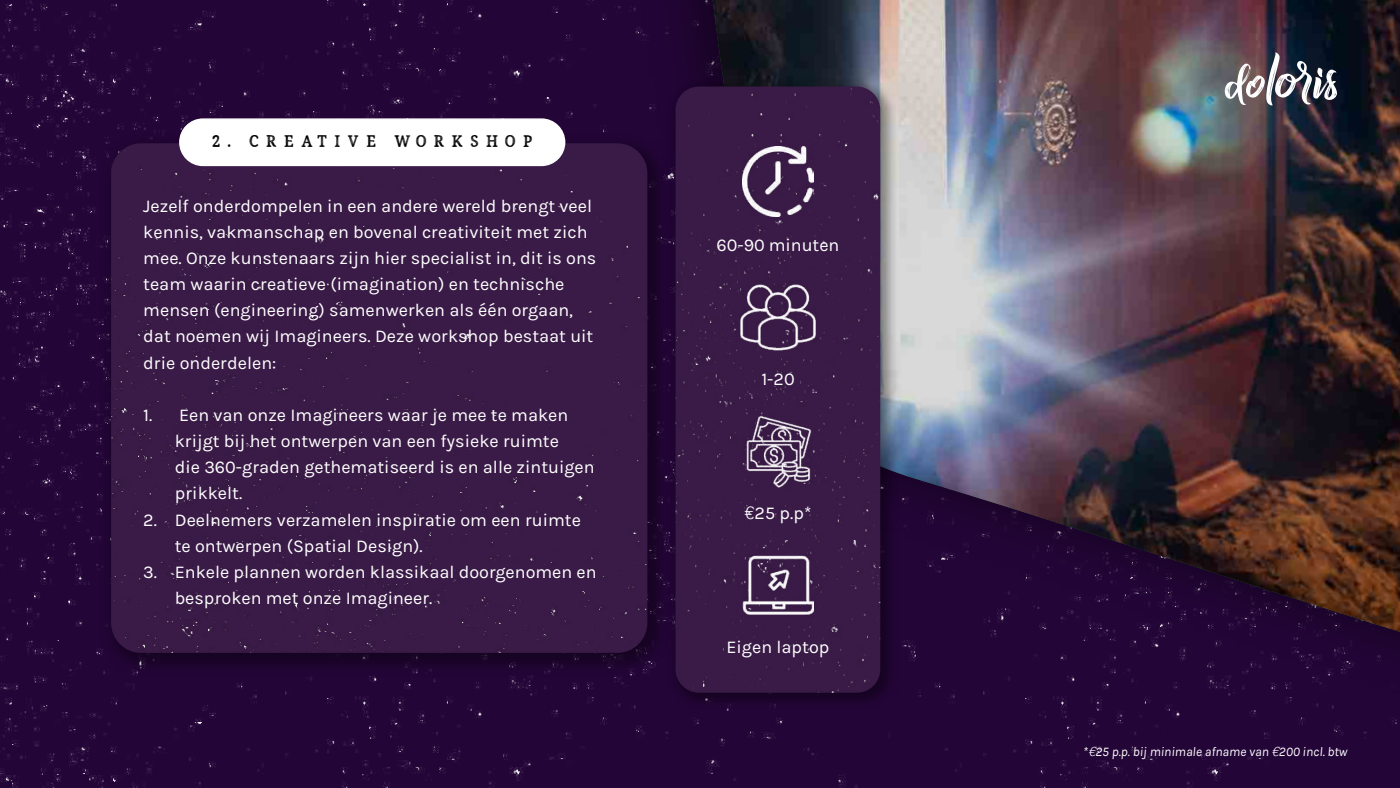
<style>
.page{position:relative;width:1400px;height:788px;background:#240538}
.page>*{position:absolute;margin:0;border:0;box-sizing:border-box;transform-origin:0 0}
.t1{font:43.23px "Endurest Distant";color:#000}
.t2{font:17.94px/26.2px "Karla";color:#fff}
.t3{font:italic 13.12px "Karla";color:#fff}
.s1{font-family:"Helvetica";font-weight:300}
</style>
<div class="page">
<div style="left:636px;top:0;width:764px;height:751px;background:#240538"></div>
<img style="left:713px;top:0;width:687px;height:631px">
<svg style="left:1225px;top:52px;width:112px;height:53px;background:#706d76"></svg>
<div style="left:666px;top:77px;width:234px;height:634px;background:#000;opacity:.4"></div>
<div style="left:676px;top:86px;width:204px;height:606px;background:#3a1b47"></div>
<img style="left:743px;top:146px;width:70px;height:70px">
<img style="left:734px;top:280px;width:88px;height:70px">
<img style="left:743px;top:414px;width:70px;height:74px">
<img style="left:743px;top:548px;width:70px;height:74px">
<div style="left:98px;top:130px;width:573px;height:546px;background:#000;opacity:.4"></div>
<div style="left:111px;top:143px;width:536px;height:509px;background:#3a1b47"></div>
<div style="left:180px;top:119px;width:385px;height:46px;background:#fff;border-radius:23px"></div>
<div style="left:179px;top:118px;width:386px;height:48px;border:1px solid #fff;border-radius:23px"></div>
<h1 class="t1" style="left:208px;top:113px;width:329px">2. CREATIVE WORKSHOP</h1>
<p class="t2" style="left:143px;top:194px;width:455px">Jezelf onderdompelen in een andere wereld brengt veel kennis, vakmanschap en bovenal creativiteit met zich mee. Onze kunstenaars zijn hier specialist in, dit is ons team waarin creatieve (imagination) en technische mensen (engineering) samenwerken als één orgaan, dat noemen wij Imagineers. Deze workshop bestaat uit drie onderdelen:</p>
<p class="t2" style="left:175px;top:403px;width:421px;text-indent:-31px">1. Een van onze Imagineers waar je mee te maken krijgt bij het ontwerpen van een fysieke ruimte<br>die 360-graden gethematiseerd is en alle zintuigen prikkelt.</p>
<p class="t2" style="left:175px;top:508px;width:408px;text-indent:-31px">2. Deelnemers verzamelen inspiratie om een ruimte te ontwerpen (Spatial Design).</p>
<p class="t2" style="left:175px;top:560px;width:423px;text-indent:-31px">3. Enkele plannen worden klassikaal doorgenomen en besproken met onze Imagineer.</p>
<p class="t2" style="left:717px;top:234px;width:124px">60-90 minuten</p>
<p class="t2" style="left:761px;top:367px;width:35px">1-20</p>
<p class="t2" style="left:745px;top:501px;width:68px"><span class="s1">€</span>25 p.p*</p>
<p class="t2" style="left:727px;top:635px;width:105px">Eigen laptop</p>
<p class="t3" style="left:1083px;top:746px;width:266px">*<span class="s1">€</span>25 p.p. bij minimale afname van <span class="s1">€</span>200 incl. btw</p>
</div>
